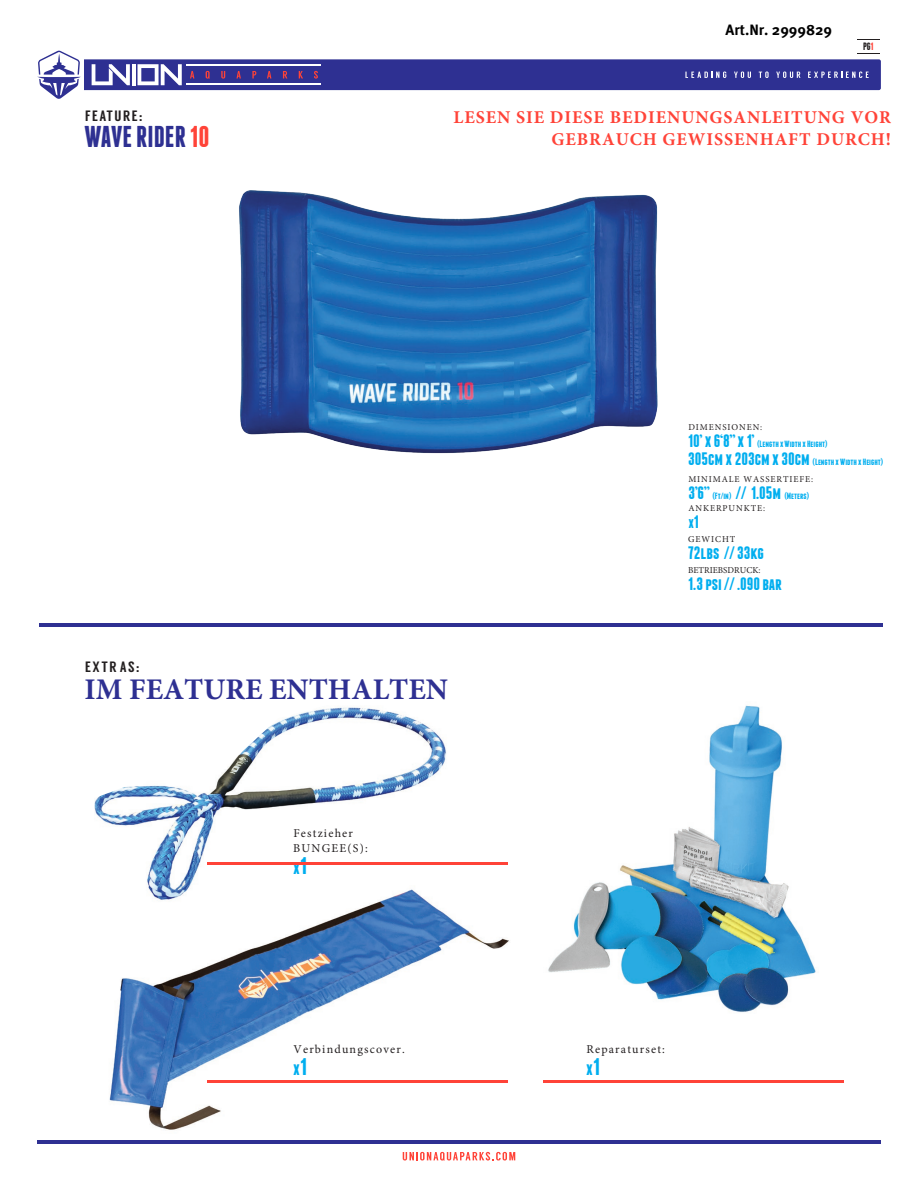
<style>
.page{position:relative;width:918px;height:1188px;background:#fff}
.page>*{position:absolute;margin:0;border:0;box-sizing:border-box;transform-origin:0 0}
.t1{font:700 30px "Minion Pro";color:#2e3092}
.t2{font:700 30px "Franchise";color:#2e3092}
.t3{font:700 18px/21.6px "Minion Pro";letter-spacing:.05em;color:#ff4338;text-align:right}
.t4{font:700 18px "Franchise";color:#00aeef}
.t5{font:15px "Langdon";letter-spacing:.1em;color:#231f20}
.t6{font:700 15px "Meta Pro";color:#000}
.t7{font:700 15px "Franchise";color:#00aeef}
.t8{font:12px/14.2px "Minion Pro";letter-spacing:.1em;color:#231f20}
.t9{font:700 10.65px "Franchise";color:#231f20}
.t10{font:700 9px/18.3px "Franchise";color:#00aeef}
.t11{font:9px "Minion Pro";letter-spacing:.1em;color:#231f20}
.t12{font:9px "Minion Pro";color:#231f20}
.s1{color:#ff4338}
.s2{font-size:18px}
.s3{font-size:24px}
</style>
<div class="page">
<img style="left:109px;top:922px;width:401px;height:208px">
<img style="left:239px;top:190px;width:419px;height:264px">
<hr style="left:39px;top:624px;width:844px;height:3px;background:#2e3092">
<img style="left:548px;top:705px;width:268px;height:307px">
<img style="left:95px;top:707px;width:360px;height:215px">
<hr style="left:208px;top:862px;width:300px;height:3px;background:#ff4338">
<hr style="left:208px;top:1081px;width:300px;height:2px;background:#ff4338">
<hr style="left:544px;top:1081px;width:300px;height:2px;background:#ff4338">
<svg style="left:403px;top:1152px;width:112px;height:9px"></svg>
<hr style="left:37px;top:1140px;width:844px;height:4px;background:#2e3092">
<svg style="left:37px;top:51px;width:844px;height:48px"></svg>
<svg style="left:857px;top:39px;width:23px;height:1px"></svg>
<h3 class="t5" style="left:85px;top:107px;width:59px">FEATURE:</h3>
<h1 class="t2" style="left:84px;top:122px;width:127px">WAVE RIDER <span class="s1">10</span></h1>
<h3 class="t6" style="left:726px;top:18px;width:108px">Art.Nr. 2999829</h3>
<p class="t9" style="left:863px;top:41px;width:12px">PG<span class="s1">1</span></p>
<h2 class="t3" style="left:454px;top:106px;width:439px">LESEN SIE DIESE BEDIENUNGSANLEITUNG VOR<br>GEBRAUCH GEWISSENHAFT DURCH!</h2>
<p class="t11" style="left:688px;top:421px;width:75px">DIMENSIONEN:</p>
<p class="t10" style="left:688px;top:435px;width:196px"><span class="s2">10’ x 6‘8” x 1’</span> (Length x Width x Height)<br><span class="s2">305cm x 203cm x 30cm</span> (Length x Width x Height)</p>
<p class="t11" style="left:688px;top:473px;width:126px">MINIMALE WASSERTIEFE:</p>
<p class="t10" style="left:688px;top:487px;width:122px"><span class="s2">3’6”</span> (Ft/in) <span class="s2">// 1.05m</span> (Meters)</p>
<p class="t11" style="left:688px;top:502px;width:78px">ANKERPUNKTE:</p>
<h3 class="t7" style="left:688px;top:516px;width:12px">x<span class="s2">1</span></h3>
<p class="t11" style="left:688px;top:533px;width:49px">GEWICHT</p>
<h2 class="t4" style="left:688px;top:544px;width:77px">72lbs // 33kg</h2>
<p class="t12" style="left:688px;top:564px;width:74px">BETRIEBSDRUCK:</p>
<h2 class="t4" style="left:688px;top:576px;width:95px">1.3 psi // .090 bar</h2>
<h3 class="t5" style="left:85px;top:658px;width:56px">EXTR AS:</h3>
<h1 class="t1" style="left:85px;top:668px;width:365px">IM FEATURE ENTHALTEN</h1>
<h3 class="t8" style="left:293px;top:826px;width:76px">Festzieher<br>BUNGEE(S):</h3>
<h2 class="t4" style="left:293px;top:860px;width:15px">x<span class="s3">1</span></h2>
<h3 class="t8" style="left:293px;top:1042px;width:113px">Verbindungscover.</h3>
<h2 class="t4" style="left:293px;top:1061px;width:15px">x<span class="s3">1</span></h2>
<h3 class="t8" style="left:586px;top:1042px;width:80px">Reparaturset:</h3>
<h2 class="t4" style="left:586px;top:1061px;width:15px">x<span class="s3">1</span></h2>
</div>
